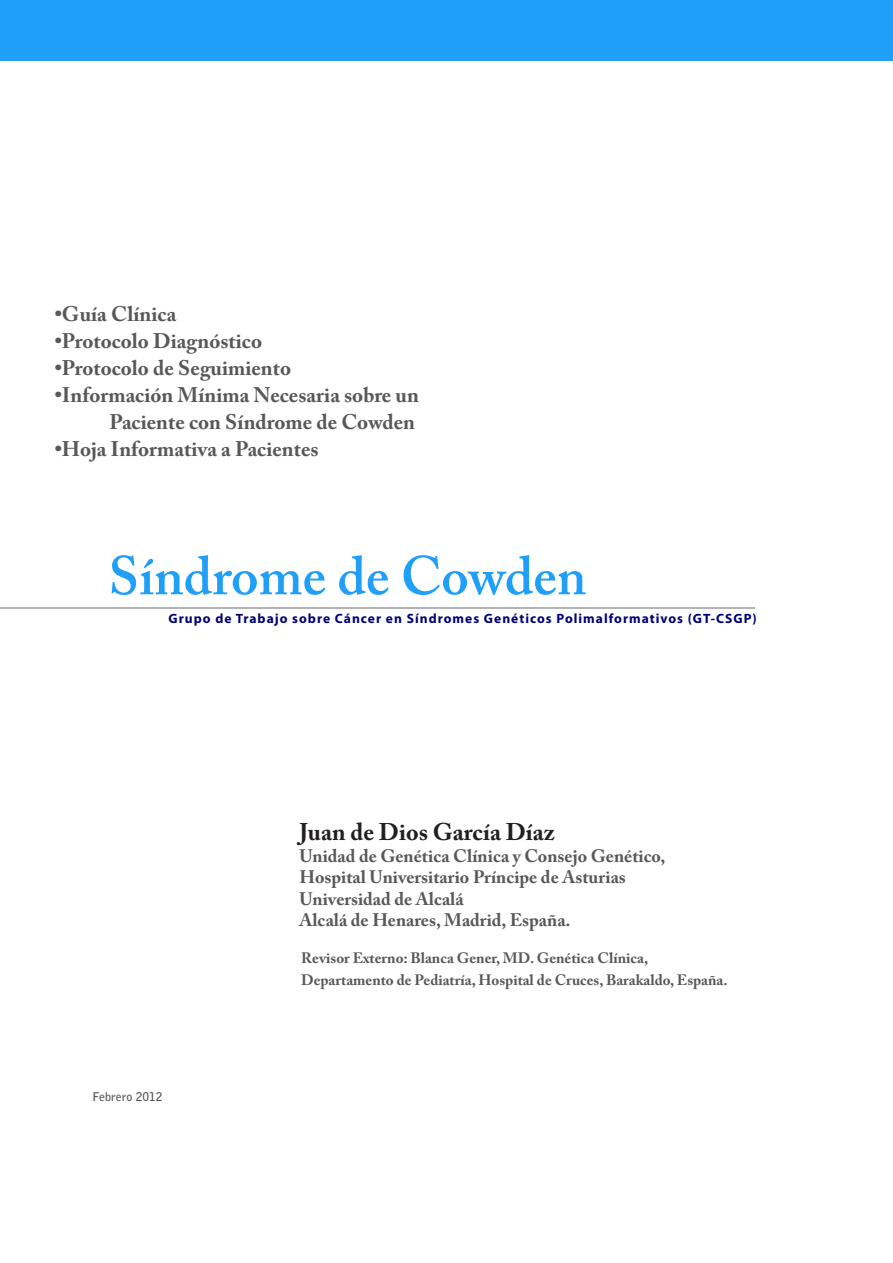
<style>
.page{position:relative;width:893px;height:1263px;background:#fff}
.page>*{position:absolute;margin:0;border:0;box-sizing:border-box;transform-origin:0 0}
.Document_Title{font:600 54px "Adobe Caslon Pro";color:#1f9ff8}
.Caption_2{font:700 24px "Adobe Caslon Pro";color:#231f20}
.Caption_2-2{font:700 21px "Adobe Caslon Pro";color:#57585a}
.Caption_2-3{font:700 18px "Adobe Caslon Pro";color:#57585a}
.Caption_2-4{font:700 15px/21.6px "Adobe Caslon Pro";color:#57585a}
.Tagline{font:700 13.5px "Myriad Pro";letter-spacing:.075em;color:#000175}
.Caption_2-5{font:700 12px "Bell Gothic Std";color:#545557}
</style>
<div class="page">
<div style="left:0;top:0;width:893px;height:61px;background:#1f9ff8"></div>
<hr style="left:0;top:607px;width:754px;height:2px;background:#b2b3b7">
<p class="Caption_2-2" style="left:55px;top:301px;width:123px">•Guía Clínica</p>
<p class="Caption_2-2" style="left:55px;top:328px;width:209px">•Protocolo Diagnóstico</p>
<p class="Caption_2-2" style="left:55px;top:355px;width:238px">•Protocolo de Seguimiento</p>
<p class="Caption_2-2" style="left:55px;top:382px;width:366px">•Información Mínima Necesaria sobre un</p>
<p class="Caption_2-2" style="left:109px;top:409px;width:307px">Paciente con Síndrome de Cowden</p>
<p class="Caption_2-2" style="left:55px;top:436px;width:265px">•Hoja Informativa a Pacientes</p>
<p class="Document_Title" style="left:109px;top:544px;width:479px">Síndrome de Cowden</p>
<p class="Tagline" style="left:168px;top:610px;width:590px">Grupo de Trabajo sobre Cáncer en Síndromes Genéticos Polimalformativos (GT-CSGP)</p>
<p class="Caption_2-5" style="left:93px;top:1089px;width:71px">Febrero 2012</p>
<p class="Caption_2" style="left:299px;top:818px;width:257px">Juan de Dios García Díaz</p>
<p class="Caption_2-3" style="left:299px;top:845px;width:368px">Unidad de Genética Clínica y Consejo Genético,</p>
<p class="Caption_2-3" style="left:299px;top:866px;width:328px">Hospital Universitario Príncipe de Asturias</p>
<p class="Caption_2-3" style="left:299px;top:888px;width:166px">Universidad de Alcalá</p>
<p class="Caption_2-3" style="left:299px;top:910px;width:273px">Alcalá de Henares, Madrid, España.</p>
<p class="Caption_2-4" style="left:301px;top:947px;width:428px">Revisor Externo: Blanca Gener, MD. Genética Clínica,<br>Departamento de Pediatría, Hospital de Cruces, Barakaldo, España.</p>
</div>
